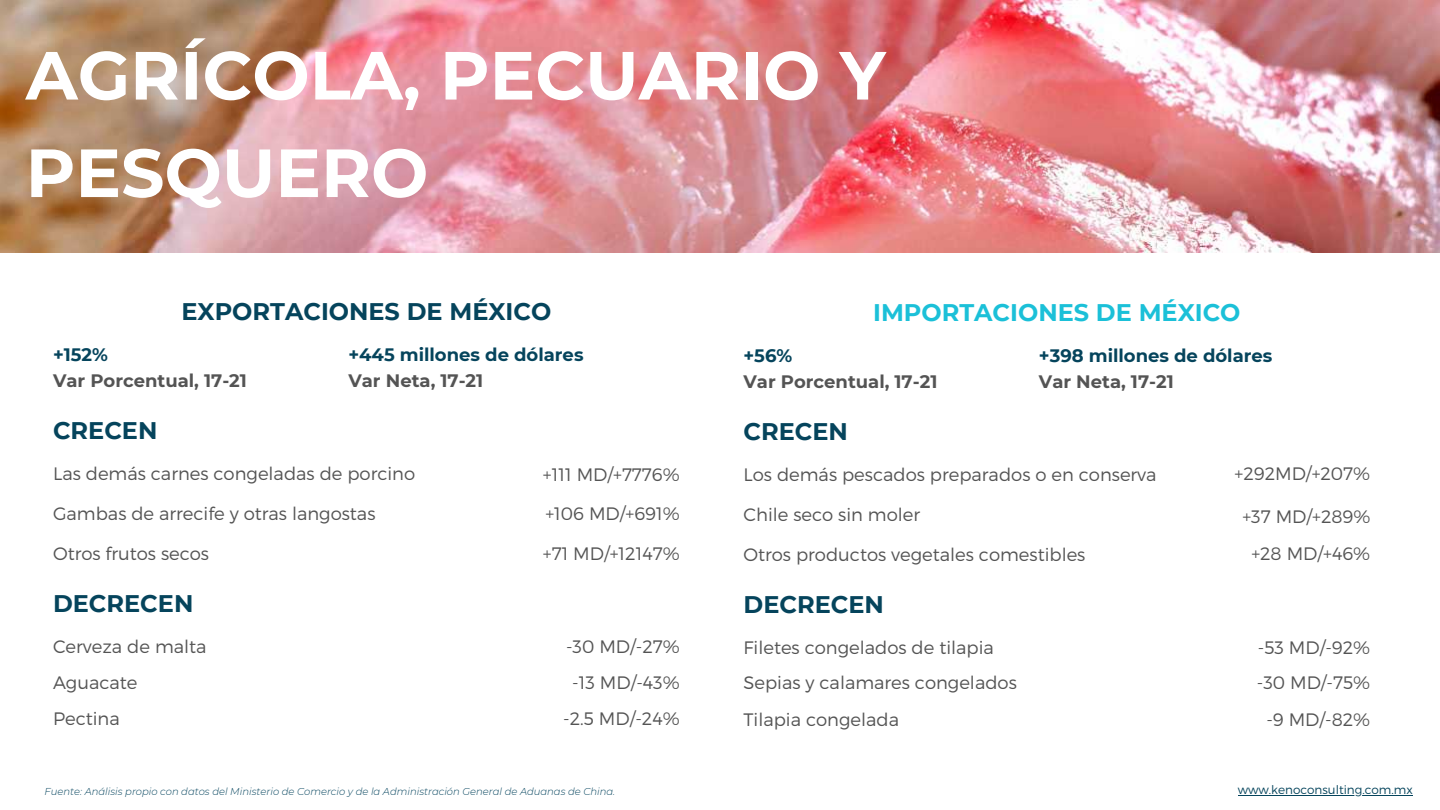
<style>
.page{position:relative;width:1440px;height:810px;background:#fff}
.page>*{position:absolute;margin:0;border:0;box-sizing:border-box;transform-origin:0 0}
.t1{font:700 72px "Montserrat";color:#fff}
.t2{font:700 68px/97.5px "Montserrat";color:#fff}
.t3{font:700 24px "Montserrat";color:#05445c}
.t4{font:700 24px "Montserrat";color:#1bc0d8}
.t5{font:300 18px "Montserrat";color:#545454}
.t6{font:700 18px "Montserrat";color:#545454}
.t7{font:700 18px "Montserrat";color:#05445c}
.t8{font:300 12px "Montserrat";color:#05445c}
.t9{font:italic 300 10px "Montserrat";color:#05445e}
</style>
<div class="page">
<img style="left:0;top:0;width:1440px;height:252px">
<hr style="left:1238px;top:795px;width:175px;height:1px;background:#05445c">
<h2 class="t2" style="left:26px;top:26px;width:861px">AGRÍCOLA, PECUARIO Y<br>PESQUERO</h2>
<h1 class="t1" style="left:58px;top:53px;width:629px">AGROPECUARIO</h1>
<h3 class="t3" style="left:181px;top:297px;width:371px">EXPORTACIONES DE MÉXICO</h3>
<p class="t7" style="left:53px;top:344px;width:56px">+152%</p>
<p class="t6" style="left:53px;top:369px;width:195px">Var Porcentual, 17-21</p>
<p class="t7" style="left:348px;top:344px;width:237px">+445 millones de dólares</p>
<p class="t6" style="left:348px;top:369px;width:136px">Var Neta, 17-21</p>
<h3 class="t3" style="left:53px;top:415px;width:106px">CRECEN</h3>
<p class="t5" style="left:53px;top:462px;width:364px">Las demás carnes congeladas de porcino</p>
<p class="t5" style="left:543px;top:463px;width:138px">+111 MD/+7776%</p>
<p class="t5" style="left:53px;top:502px;width:324px">Gambas de arrecife y otras langostas</p>
<p class="t5" style="left:545px;top:502px;width:136px">+106 MD/+691%</p>
<p class="t5" style="left:53px;top:542px;width:158px">Otros frutos secos</p>
<p class="t5" style="left:543px;top:542px;width:138px">+71 MD/+12147%</p>
<h3 class="t3" style="left:53px;top:588px;width:142px">DECRECEN</h3>
<p class="t5" style="left:53px;top:635px;width:155px">Cerveza de malta</p>
<p class="t5" style="left:566px;top:635px;width:115px">-30 MD/-27%</p>
<p class="t5" style="left:53px;top:671px;width:86px">Aguacate</p>
<p class="t5" style="left:572px;top:671px;width:109px">-13 MD/-43%</p>
<p class="t5" style="left:53px;top:707px;width:68px">Pectina</p>
<p class="t5" style="left:563px;top:707px;width:118px">-2.5 MD/-24%</p>
<h3 class="t4" style="left:873px;top:298px;width:369px">IMPORTACIONES DE MÉXICO</h3>
<p class="t7" style="left:744px;top:345px;width:50px">+56%</p>
<p class="t6" style="left:744px;top:370px;width:195px">Var Porcentual, 17-21</p>
<p class="t7" style="left:1039px;top:345px;width:235px">+398 millones de dólares</p>
<p class="t6" style="left:1039px;top:370px;width:136px">Var Neta, 17-21</p>
<h3 class="t3" style="left:744px;top:416px;width:106px">CRECEN</h3>
<p class="t5" style="left:744px;top:463px;width:415px">Los demás pescados preparados o en conserva</p>
<p class="t5" style="left:1235px;top:462px;width:137px">+292MD/+207%</p>
<p class="t5" style="left:744px;top:503px;width:178px">Chile seco sin moler</p>
<p class="t5" style="left:1242px;top:505px;width:129px">+37 MD/+289%</p>
<p class="t5" style="left:744px;top:543px;width:343px">Otros productos vegetales comestibles</p>
<p class="t5" style="left:1251px;top:542px;width:120px">+28 MD/+46%</p>
<h3 class="t3" style="left:744px;top:589px;width:142px">DECRECEN</h3>
<p class="t5" style="left:744px;top:636px;width:252px">Filetes congelados de tilapia</p>
<p class="t5" style="left:1258px;top:636px;width:114px">-53 MD/-92%</p>
<p class="t5" style="left:744px;top:671px;width:275px">Sepias y calamares congelados</p>
<p class="t5" style="left:1257px;top:671px;width:115px">-30 MD/-75%</p>
<p class="t5" style="left:744px;top:708px;width:157px">Tilapia congelada</p>
<p class="t5" style="left:1266px;top:708px;width:105px">-9 MD/-82%</p>
<p class="t9" style="left:45px;top:785px;width:572px">Fuente: Análisis propio con datos del Ministerio de Comercio y de la Administración General de Aduanas de China.</p>
<p class="t8" style="left:1238px;top:782px;width:176px">www.kenoconsulting.com.mx</p>
</div>
